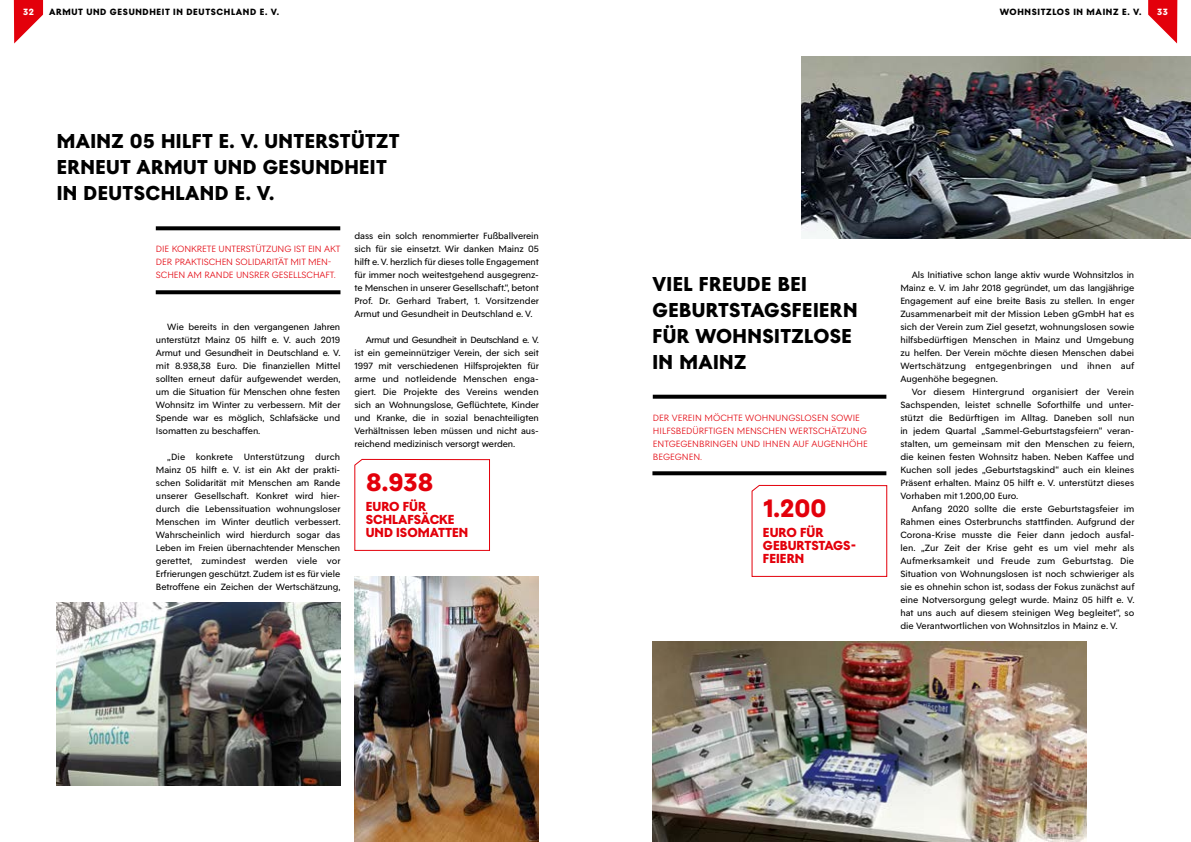
<style>
.page{position:relative;width:1191px;height:842px;background:#fff}
.page>*{position:absolute;margin:0;border:0;box-sizing:border-box;transform-origin:0 0}
.t1{font:700 25px "M05 Headline";color:#e3000b}
.t2{font:700 20px/26px "M05 Headline";letter-spacing:.02em;color:#000}
.t3{font:700 13px/13px "M05 Headline";color:#e3000b}
.t4{font:9px/13px "M05 Text";letter-spacing:-.01em;color:#000;text-align:justify}
.t5{font:300 9px/13px "M05 Text";letter-spacing:-.005em;color:#e3000b}
.t6{font:700 9px "M05 Headline";letter-spacing:.07em;color:#000}
.t7{font:700 9px "M05 Headline";color:#fff}
</style>
<div class="page">
<svg style="left:14px;top:0;width:29px;height:44px"></svg>
<img style="left:354px;top:577px;width:185px;height:265px">
<svg style="left:156px;top:226px;width:184px;height:4px"></svg>
<svg style="left:156px;top:290px;width:184px;height:4px"></svg>
<img style="left:57px;top:603px;width:283px;height:182px">
<svg style="left:354px;top:459px;width:136px;height:92px"></svg>
<img style="left:801px;top:57px;width:390px;height:182px">
<svg style="left:1148px;top:0;width:29px;height:44px"></svg>
<img style="left:652px;top:642px;width:434px;height:200px">
<svg style="left:653px;top:395px;width:233px;height:4px"></svg>
<svg style="left:652px;top:471px;width:234px;height:4px"></svg>
<svg style="left:751px;top:485px;width:136px;height:92px"></svg>
<p class="t7" style="left:23px;top:7px;width:12px">32</p>
<p class="t6" style="left:49px;top:7px;width:231px">ARMUT UND GESUNDHEIT IN DEUTSCHLAND E. V.</p>
<h2 class="t2" style="left:57px;top:127px;width:344px">MAINZ 05 HILFT E. V. UNTERSTÜTZT<br>ERNEUT ARMUT UND GESUNDHEIT<br>IN DEUTSCHLAND E. V.</h2>
<p class="t5" style="left:156px;top:242px;width:186px">DIE KONKRETE UNTERSTÜTZUNG IST EIN AKT<br>DER PRAKTISCHEN SOLIDARITÄT MIT MEN-<br>SCHEN AM RANDE UNSRER GESELLSCHAFT.</p>
<p class="t4" style="left:354px;top:229px;width:186px">dass ein solch renommierter Fußballverein sich für sie einsetzt. Wir danken Mainz 05 hilft e. V. herzlich für dieses tolle Engagement für immer noch weitestgehend ausgegrenz&shy;te Menschen in unserer Gesellschaft.“, betont Prof. Dr. Gerhard Trabert, 1. Vorsitzender Armut und Gesundheit in Deutschland e. V.</p>
<p class="t4" style="left:354px;top:333px;width:186px;text-indent:11px">Armut und Gesundheit in Deutschland e. V. ist ein gemeinnütziger Verein, der sich seit 1997 mit verschiedenen Hilfsprojekten für arme und notleidende Menschen enga&shy;giert. Die Projekte des Vereins wenden sich an Wohnungslose, Geflüchtete, Kinder und Kranke, die in sozial benachteiligten Verhältnissen leben müssen und nicht aus&shy;reichend medizinisch versorgt werden.</p>
<p class="t4" style="left:156px;top:320px;width:186px;text-indent:11px">Wie bereits in den vergangenen Jahren unterstützt Mainz 05 hilft e. V. auch 2019<br>Armut und Gesundheit in Deutschland e. V. mit 8.938,38 Euro. Die finanziellen Mittel sollten erneut dafür aufgewendet werden, um die Situation für Menschen ohne festen Wohnsitz im Winter zu verbessern. Mit der Spende war es möglich, Schlafsäcke und Isomatten zu beschaffen.</p>
<p class="t4" style="left:156px;top:450px;width:186px;text-indent:11px">„Die konkrete Unterstützung durch Mainz 05 hilft e. V. ist ein Akt der prakti&shy;schen Solidarität mit Menschen am Rande unserer Gesellschaft. Konkret wird hier&shy;durch die Lebenssituation wohnungsloser Menschen im Winter deutlich verbessert.<br>Wahrscheinlich wird hierdurch sogar das Leben im Freien übernachtender Menschen gerettet, zumindest werden viele vor Erfrierungen geschützt. Zudem ist es für viele Betroffene ein Zeichen der Wertschätzung,</p>
<h1 class="t1" style="left:366px;top:468px;width:69px">8.938</h1>
<h3 class="t3" style="left:366px;top:500px;width:10px">EURO</h3>
<h3 class="t3" style="left:403px;top:500px;width:9px">FÜR</h3>
<h3 class="t3" style="left:366px;top:513px;width:10px">SCHLAFSÄCKE<br>UND</h3>
<h3 class="t3" style="left:396px;top:526px;width:9px">ISOMATTEN</h3>
<p class="t6" style="left:999px;top:7px;width:143px">WOHNSITZLOS IN MAINZ E. V.</p>
<p class="t7" style="left:1157px;top:7px;width:12px">33</p>
<h2 class="t2" style="left:652px;top:270px;width:206px">VIEL FREUDE BEI<br>GEBURTSTAGSFEIERN<br>FÜR WOHNSITZLOSE<br>IN MAINZ</h2>
<p class="t5" style="left:653px;top:411px;width:216px">DER VEREIN MÖCHTE WOHNUNGSLOSEN SOWIE HILFSBEDÜRFTIGEN MENSCHEN WERTSCHÄTZUNG ENTGEGENBRINGEN UND IHNEN AUF AUGENHÖHE BEGEGNEN.</p>
<h1 class="t1" style="left:763px;top:494px;width:65px">1.200</h1>
<h3 class="t3" style="left:763px;top:526px;width:10px">EURO</h3>
<h3 class="t3" style="left:800px;top:526px;width:9px">FÜR</h3>
<h3 class="t3" style="left:763px;top:539px;width:9px">GEBURTSTAGS</h3>
<h3 class="t3" style="left:850px;top:539px;width:7px">-</h3>
<h3 class="t3" style="left:763px;top:552px;width:8px">FEIERN</h3>
<p class="t4" style="left:900px;top:268px;width:236px;text-indent:11px">Als Initiative schon lange aktiv wurde Wohnsitzlos in Mainz e. V. im Jahr 2018 gegründet, um das langjährige Engagement auf eine breite Basis zu stellen. In enger Zusammenarbeit mit der Mission Leben gGmbH hat es sich der Verein zum Ziel gesetzt, wohnungslosen sowie hilfsbedürftigen Menschen in Mainz und Umgebung zu helfen. Der Verein möchte diesen Menschen dabei Wertschätzung entgegenbringen und ihnen auf Augenhöhe begegnen.</p>
<p class="t4" style="left:900px;top:385px;width:236px;text-indent:11px">Vor diesem Hintergrund organisiert der Verein Sachspenden, leistet schnelle Soforthilfe und unter&shy;stützt die Bedürftigen im Alltag. Daneben soll nun in jedem Quartal „Sammel-Geburtstagsfeiern“ veran&shy;stalten, um gemeinsam mit den Menschen zu feiern, die keinen festen Wohnsitz haben. Neben Kaffee und Kuchen soll jedes „Geburtstagskind“ auch ein kleines Präsent erhalten. Mainz 05 hilft e. V. unterstützt dieses Vorhaben mit 1.200,00 Euro.</p>
<p class="t4" style="left:900px;top:502px;width:236px;text-indent:11px">Anfang 2020 sollte die erste Geburtstagsfeier im Rahmen eines Osterbrunchs stattfinden. Aufgrund der Corona-Krise musste die Feier dann jedoch ausfal&shy;len. „Zur Zeit der Krise geht es um viel mehr als Aufmerksamkeit und Freude zum Geburtstag. Die Situation von Wohnungslosen ist noch schwieriger als sie es ohnehin schon ist, sodass der Fokus zunächst auf eine Notversorgung gelegt wurde. Mainz 05 hilft e. V. hat uns auch auf diesem steinigen Weg begleitet“, so die Verantwortlichen von Wohnsitzlos in Mainz e. V.</p>
</div>
